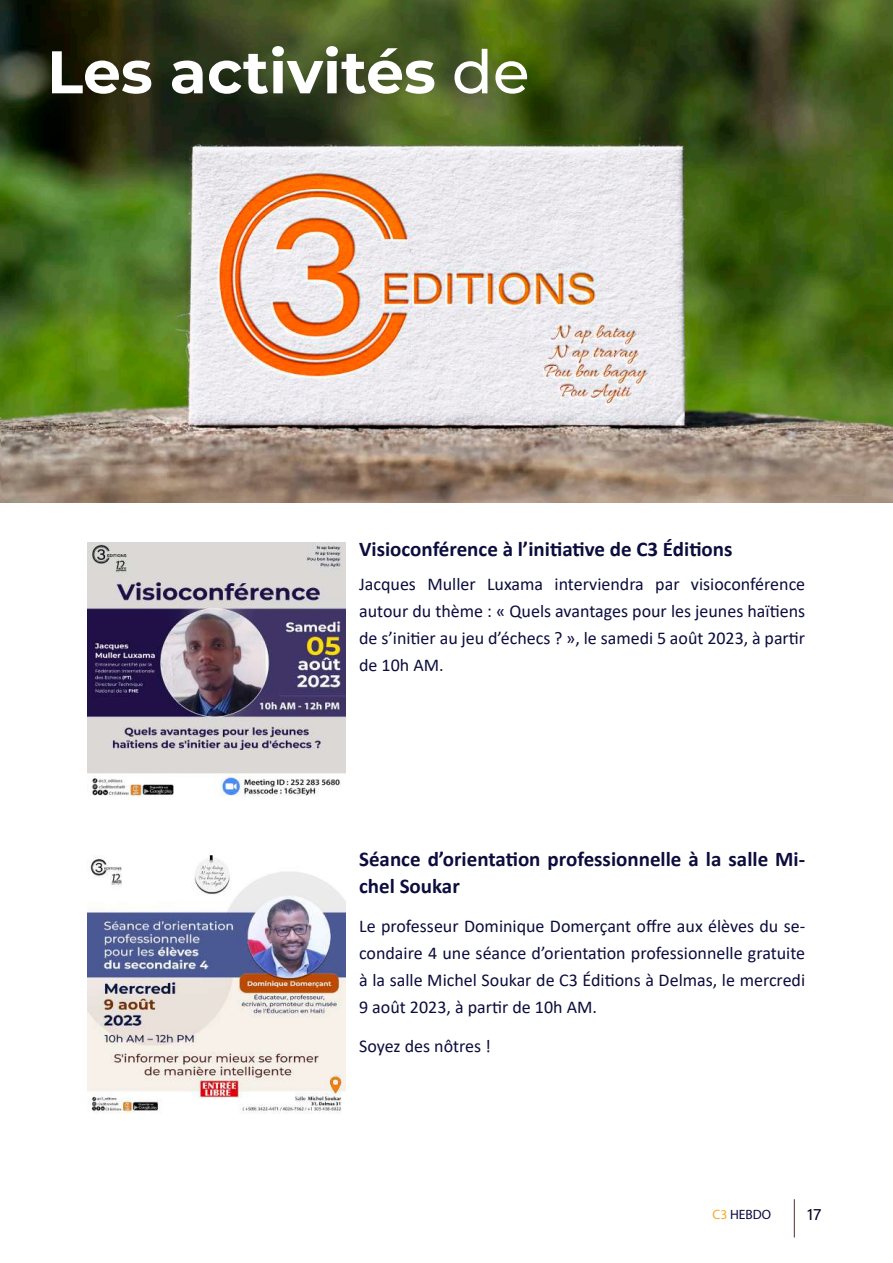
<style>
.page{position:relative;width:893px;height:1263px;background:#fff}
.page>*{position:absolute;margin:0;border:0;box-sizing:border-box;transform-origin:0 0}
.t1{font:100 60px "Montserrat";color:#fff}
.t2{font:700 21px/27px "Calibri";color:#0c0c3d}
.t3{font:18px/27px "Calibri";color:#0c0c3d;text-align:justify}
.t4{font:16.5px "Acumin Pro";color:#000025}
.t5{font:13.5px "Myriad Pro";color:#0c0c3d}
.s1{color:#f9a91b}
</style>
<div class="page">
<hr style="left:794px;top:1199px;width:1px;height:38px;background:#532d27">
<img style="left:0;top:0;width:893px;height:503px">
<img style="left:88px;top:542px;width:258px;height:255px">
<img style="left:88px;top:856px;width:258px;height:257px">
<h1 class="t1" style="left:47px;top:32px;width:484px">Les activités de</h1>
<p class="t2" style="left:359px;top:535px;width:375px">Visioconférence à l’initiative de C3 Éditions</p>
<p class="t3" style="left:359px;top:570px;width:448px">Jacques Muller Luxama interviendra par visioconférence autour du thème : « Quels avantages pour les jeunes haïtiens de s’initier au jeu d’échecs ? », le samedi 5 août 2023, à partir de 10h AM.</p>
<p class="t2" style="left:359px;top:845px;width:448px">Séance d’orientation professionnelle à la salle Mi&shy;chel Soukar</p>
<p class="t3" style="left:359px;top:912px;width:448px">Le professeur Dominique Domerçant offre aux élèves du se&shy;condaire 4 une séance d’orientation professionnelle gratuite à la salle Michel Soukar de C3 Éditions à Delmas, le mercredi 9 août 2023, à partir de 10h AM.</p>
<p class="t3" style="left:359px;top:1032px;width:134px">Soyez des nôtres !</p>
<p class="t5" style="left:712px;top:1206px;width:60px"><span class="s1">C3</span> HEBDO</p>
<p class="t4" style="left:807px;top:1203px;width:16px">17</p>
</div>
